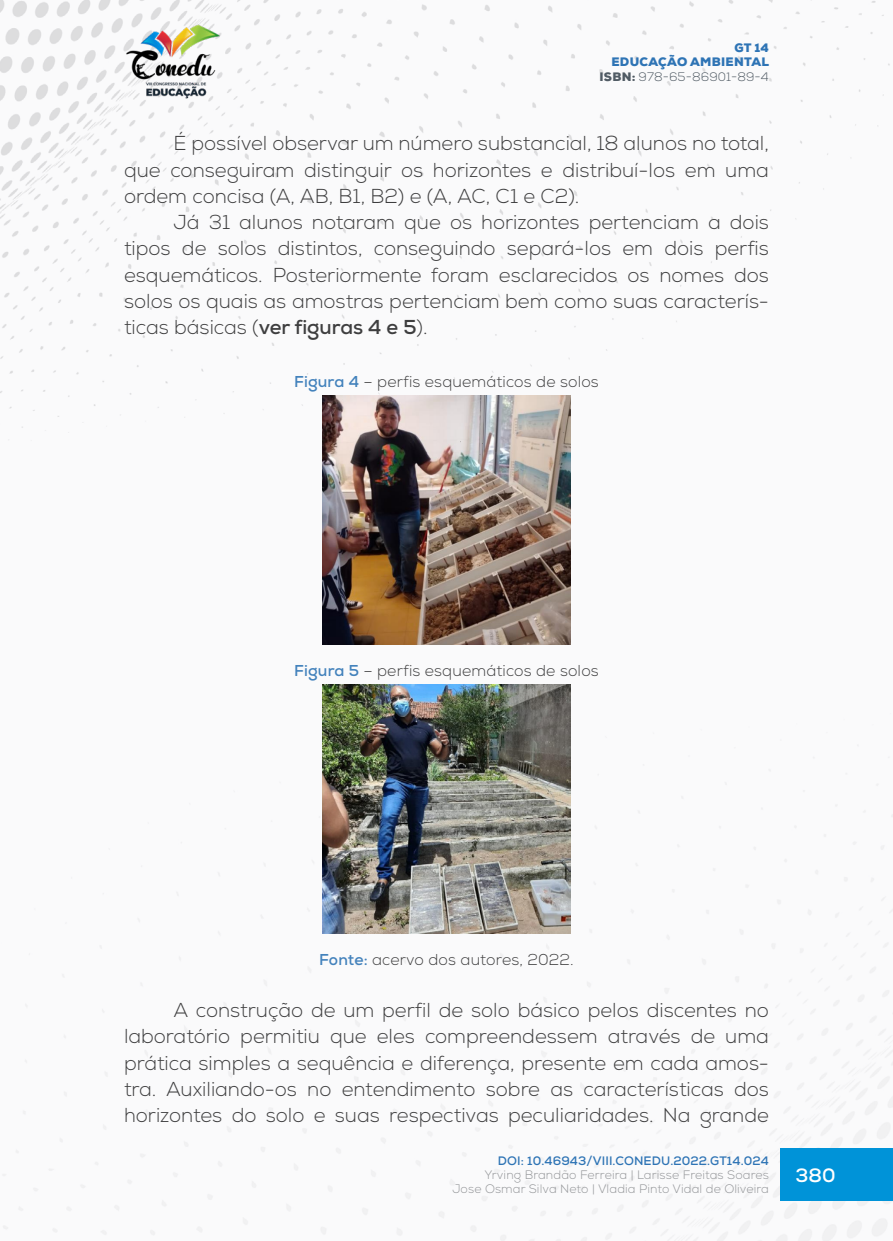
<style>
.page{position:relative;width:893px;height:1241px;background:#fff}
.page>*{position:absolute;margin:0;border:0;box-sizing:border-box;transform-origin:0 0}
._8_CORPO{font:300 20.12px/26.2px "Nexa";color:#3e3e3f;text-align:justify}
.t1{font:700 19.25px "Nexa";color:#fff}
._11_LEGENDAS{font:300 15.75px "Nexa";letter-spacing:.01em;color:#3e3e3f}
._12_FONTES{font:300 15.75px "Nexa";letter-spacing:.01em;color:#3e3e3f}
.t2{font:300 12.25px/14px "Nexa";letter-spacing:.01em;color:#939598;text-align:right}
.t3{font:900 12.25px/14.7px "Nexa";letter-spacing:.025em;color:#2e74b5;text-align:right}
.t4{font:700 12.25px "Nexa";letter-spacing:.01em;color:#2e74b5}
.s1{color:#505b64}
.s2{font-weight:300;color:#505b64}
.s3{font-weight:700}
.s4{font-weight:700;color:#4382bc}
</style>
<div class="page">
<img style="left:0;top:0;width:893px;height:1240px">
<div style="left:781px;top:1148px;width:112px;height:52px;background:#0093d8"></div>
<img style="left:124px;top:25px;width:98px;height:74px">
<img style="left:322px;top:396px;width:248px;height:248px">
<img style="left:322px;top:684px;width:248px;height:248px">
<p class="t3" style="left:599px;top:40px;width:171px">GT 14<br>EDUCAÇÃO AMBIENTAL<br><span class="s1">ISBN:</span> <span class="s2">978-65-86901-89-4</span></p>
<p class="_8_CORPO" style="left:124px;top:131px;width:646px;text-indent:50px">É possível observar um número substancial, 18 alunos no total, que conseguiram distinguir os horizontes e distribuí-los em uma ordem concisa (A, AB, B1, B2) e (A, AC, C1 e C2).</p>
<p class="_8_CORPO" style="left:124px;top:210px;width:646px;text-indent:50px">Já 31 alunos notaram que os horizontes pertenciam a dois tipos de solos distintos, conseguindo separá-los em dois perfis esquemáticos. Posteriormente foram esclarecidos os nomes dos solos os quais as amostras pertenciam bem como suas caracterís&shy;ticas básicas (<span class="s3">ver figuras 4 e 5</span>).</p>
<p class="_11_LEGENDAS" style="left:294px;top:372px;width:306px"><span class="s4">Figura 4</span> – perfis esquemáticos de solos</p>
<p class="_11_LEGENDAS" style="left:294px;top:661px;width:306px"><span class="s4">Figura 5</span> – perfis esquemáticos de solos</p>
<p class="_12_FONTES" style="left:319px;top:949px;width:256px"><span class="s4">Fonte:</span> acervo dos autores, 2022.</p>
<p class="_8_CORPO" style="left:124px;top:997px;width:646px;text-indent:50px">A construção de um perfil de solo básico pelos discentes no laboratório permitiu que eles compreendessem através de uma prática simples a sequência e diferença, presente em cada amos&shy;tra. Auxiliando-os no entendimento sobre as características dos horizontes do solo e suas respectivas peculiaridades. Na grande</p>
<p class="t4" style="left:498px;top:1152px;width:273px">DOI: 10.46943/VIII.CONEDU.2022.GT14.024</p>
<p class="t2" style="left:452px;top:1167px;width:318px">Yrving Brandão Ferreira | Larisse Freitas Soares<br>Jose Osmar Silva Neto | Vladia Pinto Vidal de Oliveira</p>
<p class="t1" style="left:796px;top:1162px;width:41px">380</p>
</div>
